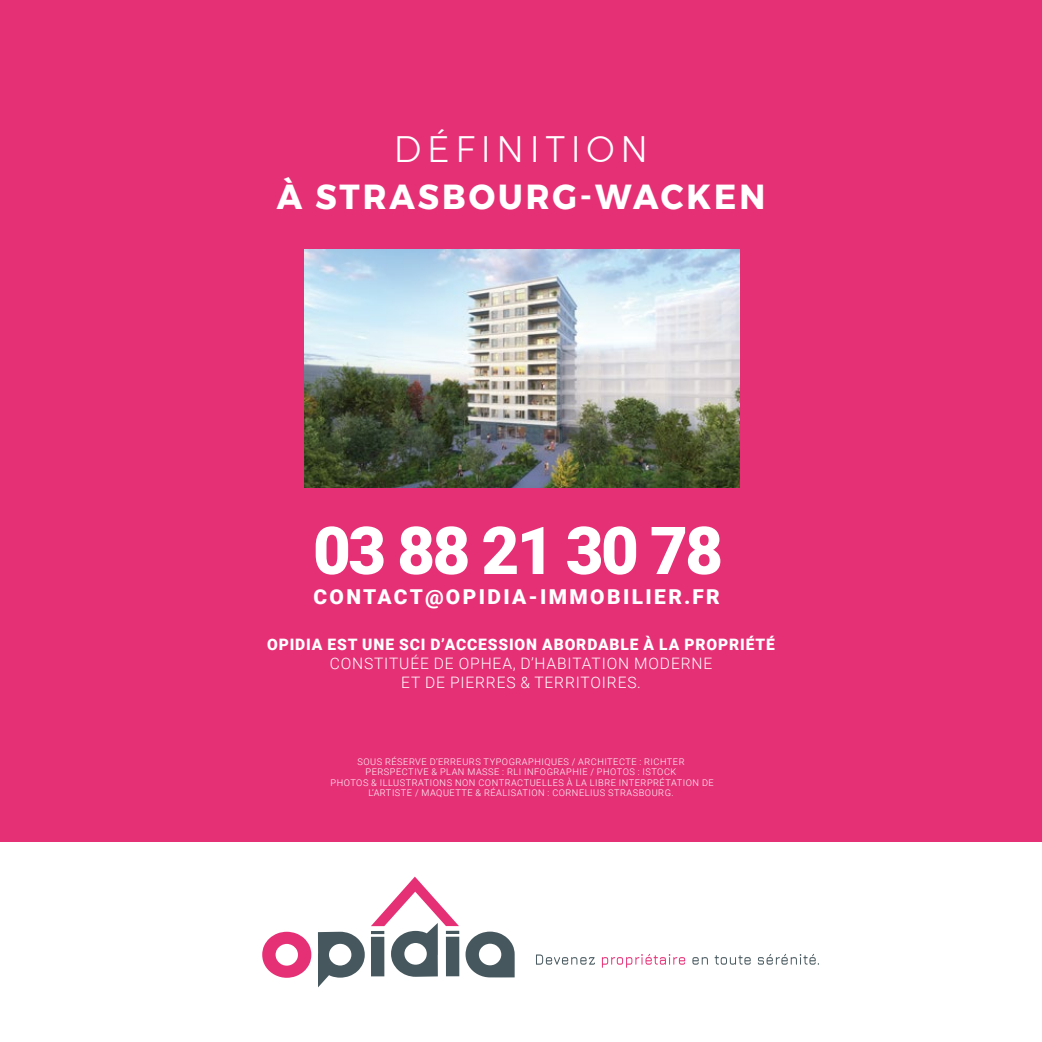
<style>
.page{position:relative;width:1042px;height:1042px;background:#fff}
.page>*{position:absolute;margin:0;border:0;box-sizing:border-box;transform-origin:0 0}
.t1{font:900 66.15px "Roboto";letter-spacing:-.04em;color:#fff}
.t2{font:300 36.75px "Montserrat";letter-spacing:.17em;color:#fff;scale:.94 1}
.t3{font:700 34.65px "Montserrat";letter-spacing:.09em;color:#fff;scale:.95 1}
.t4{font:900 20.47px "Roboto";letter-spacing:.115em;color:#fff}
.t5{font:300 15.75px/19.2px "Roboto";letter-spacing:.055em;color:#fff;text-align:center}
.t6{font:900 15.75px "Roboto";letter-spacing:.055em;color:#fff}
.t7{font:300 9.28px/10.3px "Roboto";letter-spacing:.055em;color:#fff;text-align:center}
</style>
<div class="page">
<div style="left:0;top:0;width:1042px;height:841px;background:#e53076"></div>
<svg style="left:262px;top:932px;width:49px;height:46px"></svg>
<svg style="left:465px;top:931px;width:50px;height:46px"></svg>
<svg style="left:318px;top:932px;width:47px;height:55px"></svg>
<svg style="left:371px;top:876px;width:88px;height:101px"></svg>
<div style="left:446px;top:936px;width:13px;height:40px;background:#46575d"></div>
<svg style="left:692px;top:954px;width:127px;height:10px"></svg>
<svg style="left:602px;top:954px;width:83px;height:14px"></svg>
<svg style="left:536px;top:954px;width:59px;height:10px"></svg>
<img style="left:304px;top:249px;width:435px;height:238px">
<h2 class="t2" style="left:394px;top:121px;width:272px">DÉFINITION</h2>
<h3 class="t3" style="left:277px;top:169px;width:516px">À STRASBOURG-WACKEN</h3>
<h1 class="t1" style="left:313px;top:504px;width:412px">03 88 21 30 78</h1>
<h3 class="t4" style="left:313px;top:582px;width:408px">CONTACT@OPIDIA-IMMOBILIER.FR</h3>
<h3 class="t6" style="left:267px;top:633px;width:509px">OPIDIA EST UNE SCI D’ACCESSION ABORDABLE À LA PROPRIÉTÉ</h3>
<h3 class="t5" style="left:330px;top:653px;width:384px">CONSTITUÉE DE OPHEA, D’HABITATION MODERNE<br>ET DE PIERRES &amp; TERRITOIRES.</h3>
<p class="t7" style="left:330px;top:756px;width:385px">SOUS RÉSERVE D’ERREURS TYPOGRAPHIQUES / ARCHITECTE : RICHTER PERSPECTIVE &amp; PLAN MASSE : RLI INFOGRAPHIE / PHOTOS : ISTOCK<br>PHOTOS &amp; ILLUSTRATIONS NON CONTRACTUELLES À LA LIBRE INTERPRÉTATION DE L’ARTISTE / MAQUETTE &amp; RÉALISATION : CORNELIUS STRASBOURG.</p>
</div>
